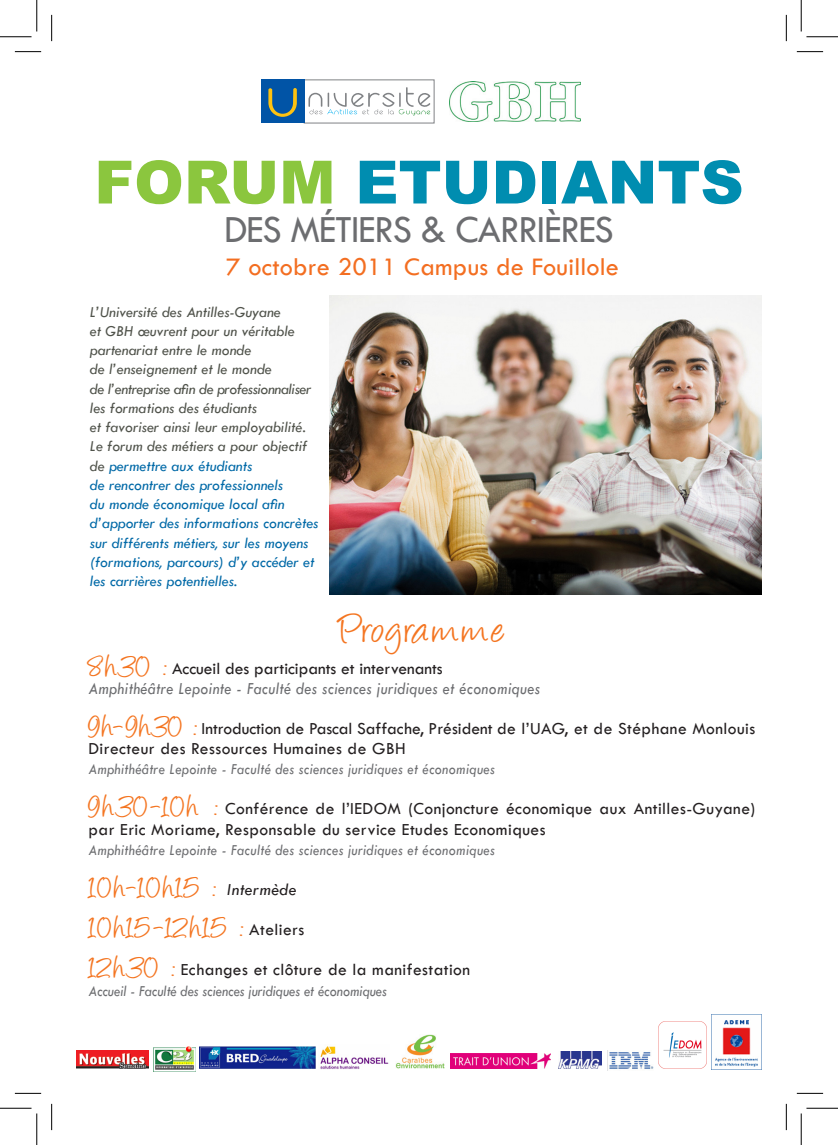
<style>
.page{position:relative;width:838px;height:1145px;background:#fff}
.page>*{position:absolute;margin:0;border:0;box-sizing:border-box;transform-origin:0 0}
.t1{font:900 59.68px "Arial";color:#008db0}
.t2{font:43.75px "Angelina";letter-spacing:.045em;color:#f47521}
.t3{font:39.73px "Tw Cen";letter-spacing:-.025em;color:#6c6d70}
.t4{font:35px "Angelina";letter-spacing:.025em;color:#f47521}
.t5{font:26.25px "Tw Cen";letter-spacing:.01em;color:#f36e21}
.t6{font:17.5px/20.1px "Tw Cen";letter-spacing:.025em;color:#231f20}
.t7{font:italic 17.5px "Tw Cen";letter-spacing:.025em;color:#6c6d70;scale:.9 1}
.t8{font:17.5px "Tw Cen";color:#231f20}
.t9{font:italic 15.75px/19.2px "Tw Cen";color:#50534b}
.t10{font:italic 15.75px/19.2px "Tw Cen";color:#0169a7}
.t11{font:italic 15.75px "Tw Cen";letter-spacing:.025em;color:#6c6d70;scale:.9 1}
.t12{font:italic 15.75px/19.2px "Tw Cen";letter-spacing:-.025em;color:#50534b}
.t13{font:italic 15.75px "Tw Cen";color:#6c6d70;scale:.9 1}
.s1{color:#8bc63e}
.s2{color:#0169a7}
.s3{font-family:"Angelina";font-size:35px;color:#f47521}
.s4{font-family:"Tw Cen";font-style:italic;font-size:17.5px;color:#231f20}
.s5{font-family:"Tw Cen";font-size:17.5px;color:#231f20}
</style>
<div class="page">
<img style="left:329px;top:296px;width:432px;height:298px">
<img style="left:320px;top:1046px;width:69px;height:23px">
<img style="left:200px;top:1046px;width:115px;height:23px">
<img style="left:395px;top:1034px;width:49px;height:34px">
<svg style="left:601px;top:1052px;width:1px;height:14px"></svg>
<img style="left:558px;top:1052px;width:43px;height:16px">
<img style="left:450px;top:1053px;width:100px;height:16px">
<img style="left:607px;top:1050px;width:46px;height:20px">
<img style="left:449px;top:81px;width:131px;height:40px">
<div style="left:261px;top:80px;width:43px;height:43px;background:#0154a6"></div>
<svg style="left:308px;top:87px;width:122px;height:29px"></svg>
<svg style="left:268px;top:88px;width:29px;height:29px"></svg>
<img style="left:658px;top:1021px;width:48px;height:48px">
<img style="left:711px;top:1014px;width:50px;height:56px">
<img style="left:154px;top:1047px;width:41px;height:23px">
<img style="left:76px;top:1050px;width:72px;height:18px">
<svg style="left:15px;top:51px;width:26px;height:1px"></svg>
<svg style="left:796px;top:51px;width:27px;height:1px"></svg>
<svg style="left:15px;top:1093px;width:26px;height:1px"></svg>
<svg style="left:796px;top:1093px;width:27px;height:1px"></svg>
<svg style="left:51px;top:15px;width:1px;height:26px"></svg>
<svg style="left:51px;top:1104px;width:1px;height:26px"></svg>
<svg style="left:786px;top:15px;width:1px;height:26px"></svg>
<svg style="left:786px;top:1104px;width:1px;height:26px"></svg>
<hr style="left:0;top:36px;width:32px;height:1px;background:#000">
<hr style="left:806px;top:36px;width:31px;height:1px;background:#000">
<hr style="left:0;top:1108px;width:32px;height:1px;background:#000">
<hr style="left:806px;top:1108px;width:31px;height:1px;background:#000">
<hr style="left:36px;top:0;width:1px;height:32px;background:#000">
<hr style="left:36px;top:1113px;width:1px;height:32px;background:#000">
<hr style="left:800px;top:0;width:1px;height:32px;background:#000">
<hr style="left:800px;top:1113px;width:1px;height:32px;background:#000">
<p class="t1" style="left:94px;top:139px;width:650px"><span class="s1">FORUM</span> ETUDIANTS</p>
<p class="t3" style="left:224px;top:205px;width:391px">des métiers &amp; carrières</p>
<p class="t5" style="left:226px;top:250px;width:394px">7 octobre 2011 Campus de Fouillole</p>
<p class="t9" style="left:90px;top:302px;width:192px">L’Université des Antilles-Guyane</p>
<p class="t9" style="left:90px;top:321px;width:206px">et GBH œuvrent pour un véritable partenariat entre le monde</p>
<p class="t9" style="left:90px;top:360px;width:183px">de l’enseignement et le monde</p>
<p class="t12" style="left:90px;top:379px;width:223px">de l’entreprise afin de professionnaliser les formations des étudiants</p>
<p class="t9" style="left:90px;top:417px;width:217px">et favoriser ainsi leur employabilité.</p>
<p class="t9" style="left:90px;top:437px;width:219px">Le forum des métiers a pour objectif de <span class="s2">permettre aux étudiants</span></p>
<p class="t10" style="left:90px;top:475px;width:230px">de rencontrer des professionnels<br>du monde économique local afin d’apporter des informations concrètes sur différents métiers, sur les moyens (formations, parcours) d’y accéder et les carrières potentielles.</p>
<p class="t2" style="left:339px;top:612px;width:167px">Programme</p>
<p class="t8" style="left:88px;top:657px;width:356px"><span class="s3">8h30 :</span> Accueil des participants et intervenants</p>
<p class="t7" style="left:88px;top:678px;width:503px">Amphithéâtre Lepointe - Faculté des sciences juridiques et économiques</p>
<p class="t6" style="left:88px;top:718px;width:668px"><span class="s3">9h-9h30 :</span> Introduction de Pascal Saffache, Président de l’UAG, et de Stéphane Monlouis<br>Directeur des Ressources Humaines de GBH</p>
<p class="t11" style="left:88px;top:760px;width:453px">Amphithéâtre Lepointe - Faculté des sciences juridiques et économiques</p>
<p class="t6" style="left:88px;top:799px;width:668px"><span class="s3">9h30-10h :</span> Conférence de l’IEDOM (Conjoncture économique aux Antilles-Guyane) par Eric Moriame, Responsable du service Etudes Economiques</p>
<p class="t11" style="left:88px;top:840px;width:453px">Amphithéâtre Lepointe - Faculté des sciences juridiques et économiques</p>
<p class="t4" style="left:88px;top:872px;width:209px">10h-10h15 : <span class="s4">Intermède</span></p>
<p class="t4" style="left:88px;top:912px;width:217px">10h15-12h15 : <span class="s5">Ateliers</span></p>
<p class="t6" style="left:88px;top:960px;width:383px"><span class="s3">12h30 :</span> Echanges et clôture de la manifestation</p>
<p class="t13" style="left:88px;top:981px;width:333px">Accueil - Faculté des sciences juridiques et économiques</p>
</div>
